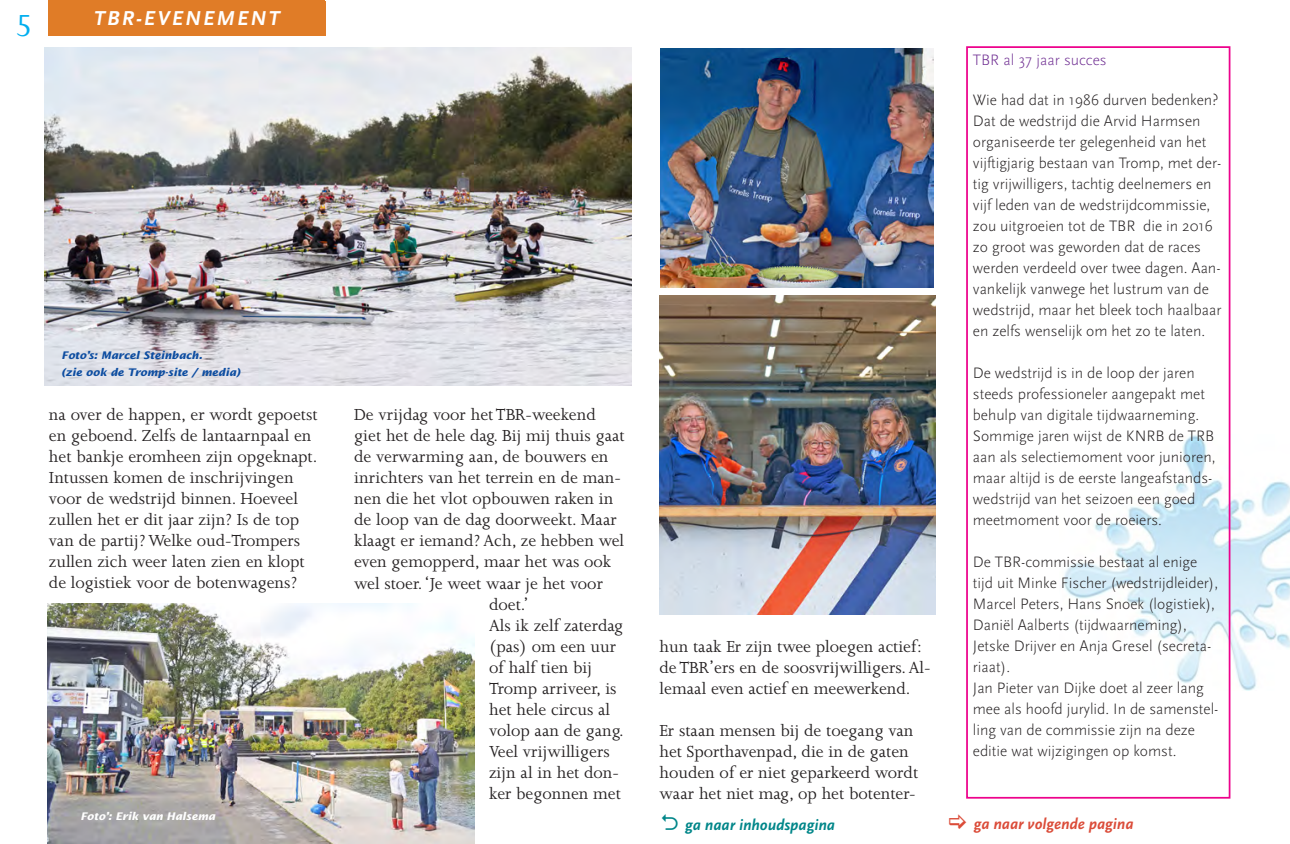
<style>
.page{position:relative;width:1290px;height:844px;background:#fff}
.page>*{position:absolute;margin:0;border:0;box-sizing:border-box;transform-origin:0 0}
.Basisalinea{font:35px "Joanna";color:#00aeef}
._1-kop{font:italic 700 21px "Scala Sans";letter-spacing:.1em;color:#fff}
._0-tekst{font:18.38px/21px "Joanna";color:#231f20}
._0-tekst-2{font:300 15.75px/21px "Scala Sans";color:#231f20}
.Basisalinea-2{font:italic 700 15.75px "Scala Sans";color:#db4c39}
.Basisalinea-3{font:italic 700 15.75px "Scala Sans";color:#008689}
.paars_kopje{font:300 15.75px "Scala Sans";color:#6e2c91}
._9-bijschr{font:italic 700 10.5px "Lucida Sans";color:#0d4da1}
._9-bijschr-2{font:italic 700 10.5px "Lucida Sans";color:#fff}
</style>
<div class="page">
<img style="left:1064px;top:434px;width:226px;height:256px">
<div style="left:48px;top:1px;width:278px;height:35px;background:#e07c27"></div>
<div style="left:48px;top:0;width:277px;height:7px;background:#e07c27"></div>
<img style="left:45px;top:47px;width:587px;height:338px">
<img style="left:660px;top:296px;width:275px;height:318px">
<img style="left:660px;top:49px;width:273px;height:238px">
<div style="left:966px;top:46px;width:264px;height:752px;border:2px solid #ed028c"></div>
<img style="left:47px;top:603px;width:427px;height:240px">
<p class="Basisalinea" style="left:15px;top:7px;width:20px">5</p>
<p class="_1-kop" style="left:94px;top:7px;width:188px">TBR-EVENEMENT</p>
<p class="_9-bijschr" style="left:62px;top:348px;width:142px">Foto’s: Marcel Steinbach.</p>
<p class="_9-bijschr" style="left:62px;top:366px;width:180px">(zie ook de Tromp-site / media)</p>
<p class="_0-tekst" style="left:49px;top:404px;width:270px">na over de happen, er wordt gepoetst en geboend. Zelfs de lantaarnpaal en het bankje eromheen zijn opgeknapt.<br>Intussen komen de inschrijvingen voor de wedstrijd binnen. Hoeveel zullen het er dit jaar zijn? Is de top van de partij? Welke oud-Trompers zullen zich weer laten zien en klopt de logistiek voor de botenwagens?</p>
<p class="_0-tekst" style="left:354px;top:404px;width:243px">De vrijdag voor het TBR-weekend</p>
<p class="_0-tekst" style="left:354px;top:425px;width:272px">giet het de hele dag. Bij mij thuis gaat</p>
<p class="_0-tekst" style="left:354px;top:446px;width:256px">de verwarming aan, de bouwers en</p>
<p class="_0-tekst" style="left:354px;top:467px;width:268px">inrichters van het terrein en de man-</p>
<p class="_0-tekst" style="left:354px;top:488px;width:261px">nen die het vlot opbouwen raken in</p>
<p class="_0-tekst" style="left:354px;top:509px;width:264px">de loop van de dag doorweekt. Maar</p>
<p class="_0-tekst" style="left:354px;top:530px;width:271px">klaagt er iemand? Ach, ze hebben wel</p>
<p class="_0-tekst" style="left:354px;top:551px;width:259px">even gemopperd, maar het was ook</p>
<p class="_0-tekst" style="left:354px;top:572px;width:250px">wel stoer. ‘Je weet waar je het voor</p>
<p class="_0-tekst" style="left:489px;top:593px;width:41px">doet.’</p>
<p class="_0-tekst" style="left:489px;top:614px;width:136px">Als ik zelf zaterdag (pas) om een uur of half tien bij<br>Tromp arriveer, is het hele circus al volop aan de gang.<br>Veel vrijwilligers zijn al in het don&shy;ker begonnen met</p>
<p class="_9-bijschr-2" style="left:80px;top:810px;width:136px">Foto’: Erik van Halsema</p>
<p class="_0-tekst" style="left:659px;top:635px;width:272px">hun taak Er zijn twee ploegen actief: de TBR’ers en de soosvrijwilligers. Al&shy;lemaal even actief en meewerkend.</p>
<p class="_0-tekst" style="left:659px;top:719px;width:260px">Er staan mensen bij de toegang van het Sporthavenpad, die in de gaten houden of er niet geparkeerd wordt waar het niet mag, op het botenter-</p>
<p class="paars_kopje" style="left:973px;top:51px;width:135px">TBR al 37 jaar succes</p>
<p class="_0-tekst-2" style="left:973px;top:90px;width:250px">Wie had dat in 1986 durven bedenken?<br>Dat de wedstrijd die Arvid Harmsen organiseerde ter gelegenheid van het vijftigjarig bestaan van Tromp, met der&shy;tig vrijwilligers, tachtig deelnemers en vijf leden van de wedstrijdcommissie, zou uitgroeien tot de TBR die in 2016 zo groot was geworden dat de races werden verdeeld over twee dagen. Aan&shy;vankelijk vanwege het lustrum van de wedstrijd, maar het bleek toch haalbaar en zelfs wenselijk om het zo te laten.</p>
<p class="_0-tekst-2" style="left:973px;top:363px;width:244px">De wedstrijd is in de loop der jaren steeds professioneler aangepakt met behulp van digitale tijdwaarneming.<br>Sommige jaren wijst de KNRB de TRB aan als selectiemoment voor junioren, maar altijd is de eerste langeafstands&shy;wedstrijd van het seizoen een goed meetmoment voor de roeiers.</p>
<p class="_0-tekst-2" style="left:973px;top:552px;width:247px">De TBR-commissie bestaat al enige tijd uit Minke Fischer (wedstrijdleider), Marcel Peters, Hans Snoek (logistiek), Daniël Aalberts (tijdwaarneming), Jetske Drijver en Anja Gresel (secreta&shy;riaat).</p>
<p class="_0-tekst-2" style="left:973px;top:678px;width:247px">Jan Pieter van Dijke doet al zeer lang mee als hoofd jurylid. In de samenstel&shy;ling van de commissie zijn na deze editie wat wijzigingen op komst.</p>
<p class="Basisalinea-3" style="left:685px;top:816px;width:151px">ga naar inhoudspagina</p>
<p class="Basisalinea-2" style="left:974px;top:815px;width:161px">ga naar volgende pagina</p>
</div>
